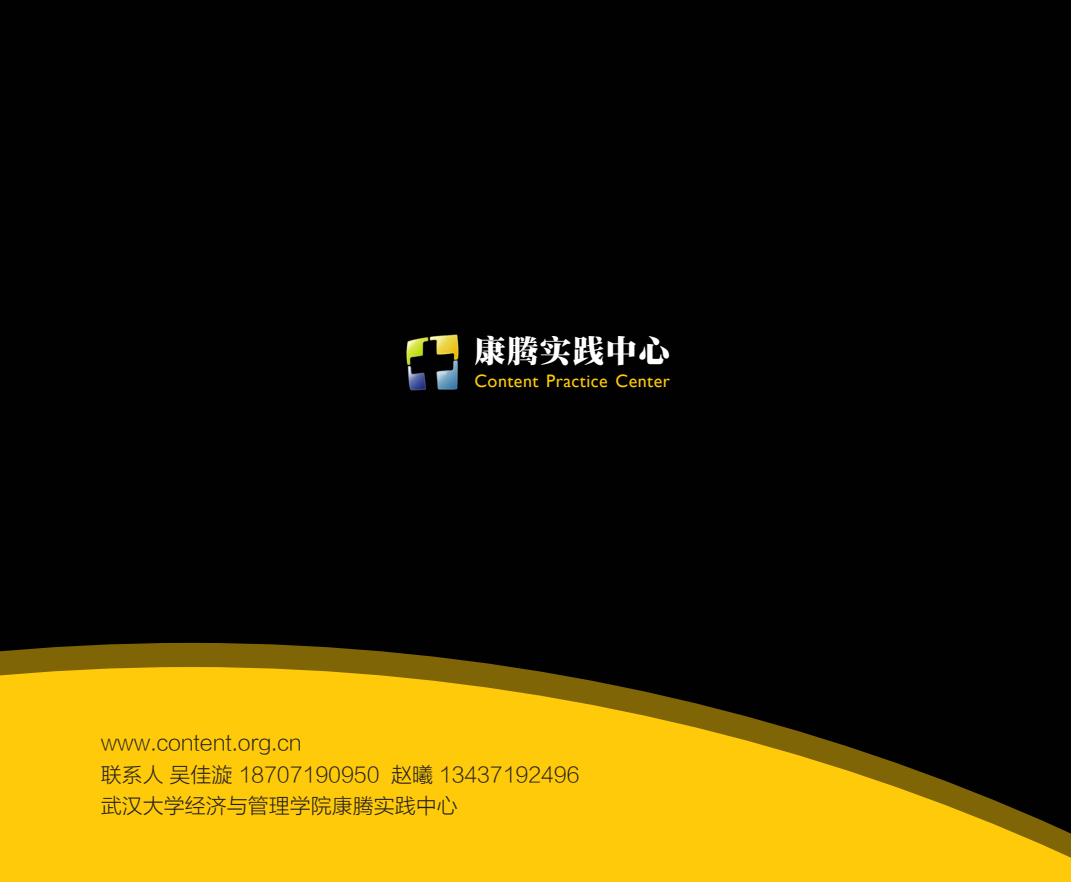
<style>
.page{position:relative;width:1071px;height:882px;background:#010101}
.page>*{position:absolute;margin:0;border:0;box-sizing:border-box;transform-origin:0 0}
.t1{font:31.5px "DFP Song W12";letter-spacing:.04em;color:#fff}
.t2{font:21px/31.5px "FZLTKHK GBK1 0";color:#231f20}
.t3{font:18.03px "Gill Sans";letter-spacing:.025em;color:#feca0a}
.s1{font-family:"FZ Lan Ting Kan Hei"}
</style>
<div class="page">
<svg style="left:0;top:643px;width:510px;height:24px;fill:#7f6505"></svg>
<svg style="left:0;top:667px;width:1071px;height:215px;fill:#feca0a"></svg>
<img style="left:406px;top:334px;width:53px;height:56px">
<p class="t1" style="left:474px;top:334px;width:197px">康腾实践中心</p>
<p class="t3" style="left:474px;top:371px;width:197px">Content Practice Center</p>
<p class="t2" style="left:101px;top:728px;width:480px">www.content.org.cn<br>联系人 吴佳漩 18707190950 <span class="s1">赵曦 13437192496</span>武汉大学经济与管理学院康腾实践中心</p>
</div>
